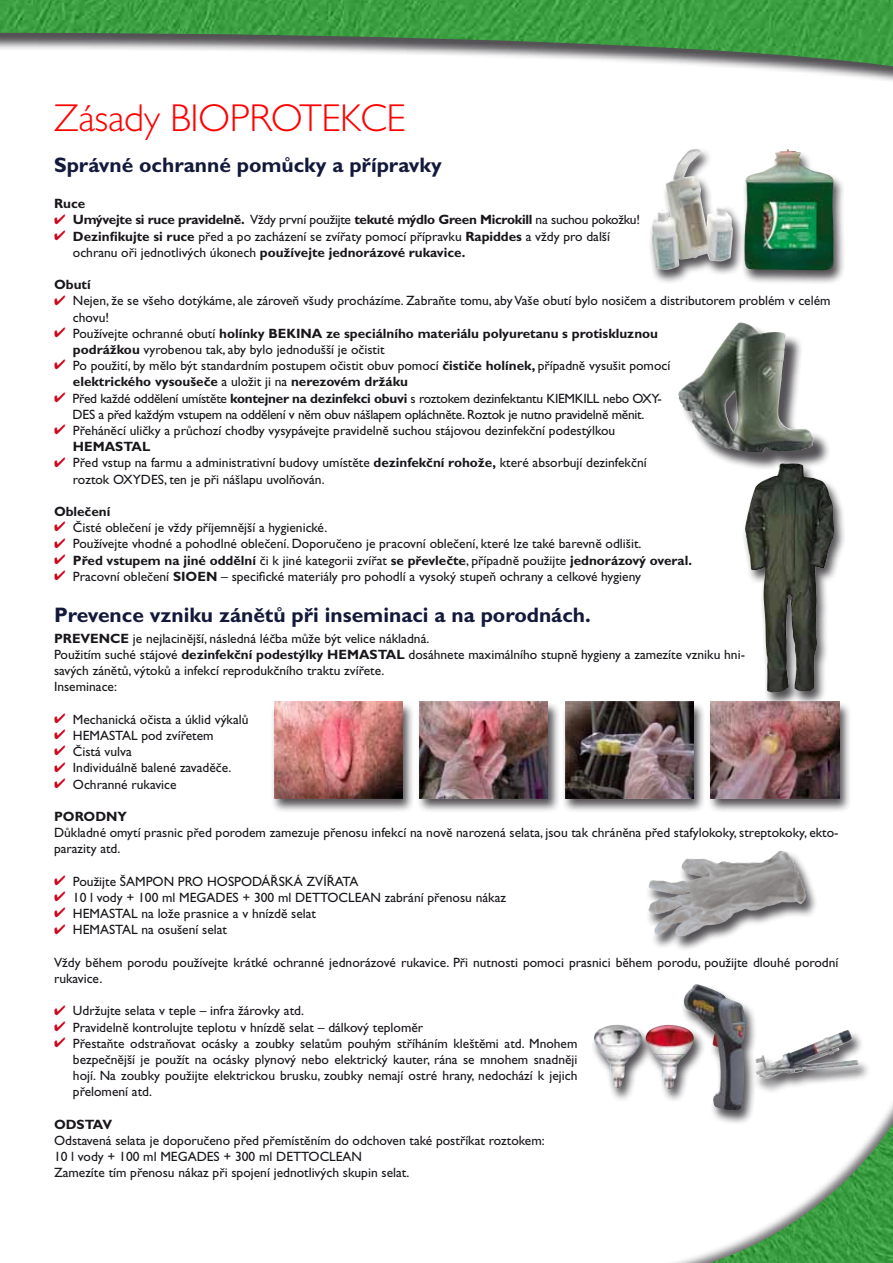
<style>
.page{position:relative;width:893px;height:1263px;background:#fff}
.page>*{position:absolute;margin:0;border:0;box-sizing:border-box;transform-origin:0 0}
.t1{font:300 39px "Gill Sans CE";letter-spacing:-.01em;color:#f00}
.t2{font:700 21px "Gill Sans CE";color:#13193a}
.t3{font:13.5px/16.2px "Gill Sans CE";color:#1a171c}
.t4{font:700 13.5px/16.2px "Gill Sans CE";color:#1a171c}
.t5{font:13.5px/16.2px "Gill Sans CE";letter-spacing:-.02em;color:#1a171c;text-align:center}
.t6{font:700 13.5px "Gill Sans CE";letter-spacing:-.02em;color:#1a171c}
.s1{color:#cd071e}
.s2{font-weight:400}
.s3{font-weight:700}
</style>
<div class="page">
<img style="left:0;top:0;width:893px;height:69px">
<svg style="left:673px;top:1103px;width:220px;height:160px"></svg>
<img style="left:710px;top:1124px;width:183px;height:139px">
<div style="left:270px;top:701px;width:145px;height:112px;background:#1a171c;opacity:.75"></div>
<img style="left:274px;top:702px;width:128px;height:96px">
<div style="left:590px;top:1024px;width:116px;height:79px;background:#1a171c;opacity:.75"></div>
<img style="left:646px;top:1026px;width:11px;height:22px">
<img style="left:654px;top:1054px;width:26px;height:34px">
<img style="left:599px;top:1025px;width:37px;height:4px">
<img style="left:594px;top:1029px;width:48px;height:59px">
<div style="left:680px;top:984px;width:77px;height:141px;background:#1a171c;opacity:.75"></div>
<img style="left:684px;top:984px;width:61px;height:126px">
<img style="left:731px;top:1001px;width:14px;height:31px">
<div style="left:752px;top:1029px;width:119px;height:65px;background:#1a171c;opacity:.75"></div>
<img style="left:755px;top:1030px;width:104px;height:49px">
<div style="left:561px;top:701px;width:145px;height:112px;background:#1a171c;opacity:.75"></div>
<img style="left:565px;top:702px;width:128px;height:96px">
<div style="left:416px;top:701px;width:145px;height:112px;background:#1a171c;opacity:.75"></div>
<img style="left:420px;top:702px;width:128px;height:96px">
<div style="left:707px;top:701px;width:145px;height:112px;background:#1a171c;opacity:.75"></div>
<img style="left:711px;top:702px;width:128px;height:96px">
<div style="left:740px;top:149px;width:106px;height:137px;background:#1a171c;opacity:.75"></div>
<img style="left:745px;top:149px;width:89px;height:121px">
<div style="left:741px;top:463px;width:105px;height:245px;background:#1a171c;opacity:.75"></div>
<img style="left:745px;top:471px;width:46px;height:221px">
<div style="left:681px;top:325px;width:151px;height:146px;background:#1a171c;opacity:.75"></div>
<img style="left:725px;top:322px;width:15px;height:18px">
<div style="left:648px;top:148px;width:97px;height:137px;background:#1a171c;opacity:.75"></div>
<img style="left:651px;top:148px;width:82px;height:122px">
<div style="left:645px;top:850px;width:173px;height:102px;background:#1a171c;opacity:.75"></div>
<img style="left:648px;top:850px;width:133px;height:88px">
<h1 class="t1" style="left:54px;top:96px;width:353px">Zásady BIOPROTEKCE</h1>
<h2 class="t2" style="left:54px;top:152px;width:389px">Správné ochranné pomůcky a přípravky</h2>
<p class="t4" style="left:54px;top:196px;width:33px">Ruce</p>
<p class="t6" style="left:54px;top:212px;width:588px"><span class="s1">✔</span> Umývejte si ruce pravidelně. <span class="s2">Vždy první použijte</span> tekuté mýdlo Green Microkill <span class="s2">na suchou pokožku!</span></p>
<p class="t3" style="left:73px;top:228px;width:539px;text-indent:-19px"><span class="s1">✔</span> <span class="s3">Dezinfikujte si ruce</span> před a po zacházení se zvířaty pomocí přípravku <span class="s3">Rapiddes</span> a vždy pro další ochranu oři jednotlivých úkonech <span class="s3">používejte jednorázové rukavice.</span></p>
<p class="t4" style="left:54px;top:277px;width:38px">Obutí</p>
<p class="t3" style="left:73px;top:293px;width:759px;text-indent:-19px"><span class="s1">✔</span> Nejen, že se všeho dotýkáme, ale zároveň všudy procházíme. Zabraňte tomu, aby Vaše obutí bylo nosičem a distributorem problém v celém chovu!</p>
<p class="t4" style="left:73px;top:325px;width:587px;text-indent:-19px"><span class="s1">✔</span> <span class="s2">Používejte ochranné obutí</span> holínky BEKINA ze speciálního materiálu polyuretanu s protiskluznou podrážkou <span class="s2">vyrobenou tak, aby bylo jednodušší je očistit</span></p>
<p class="t3" style="left:73px;top:358px;width:599px;text-indent:-19px"><span class="s1">✔</span> Po použití, by mělo být standardním postupem očistit obuv pomocí <span class="s3">čističe holínek,</span> případně vysušit pomocí <span class="s3">elektrického vysoušeče</span> a uložit ji na <span class="s3">nerezovém držáku</span></p>
<p class="t5" style="left:54px;top:390px;width:609px"><span class="s1">✔</span> Před každé oddělení umístěte <span class="s3">kontejner na dezinfekci obuvi</span> s roztokem dezinfektantu KIEMKILL nebo OXY-<br>DES a před každým vstupem na oddělení v něm obuv nášlapem opláchněte. Roztok je nutno pravidelně měnit.</p>
<p class="t3" style="left:73px;top:422px;width:544px;text-indent:-19px"><span class="s1">✔</span> Přeháněcí uličky a průchozí chodby vysypávejte pravidelně suchou stájovou dezinfekční podestýlkou<br><span class="s3">HEMASTAL</span></p>
<p class="t3" style="left:73px;top:455px;width:575px;text-indent:-19px"><span class="s1">✔</span> Před vstup na farmu a administrativní budovy umístěte <span class="s3">dezinfekční rohože,</span> které absorbují dezinfekční roztok OXYDES, ten je při nášlapu uvolňován.</p>
<p class="t4" style="left:54px;top:503px;width:58px">Oblečení</p>
<p class="t3" style="left:54px;top:520px;width:275px"><span class="s1">✔</span> Čisté oblečení je vždy příjemnější a hygienické.</p>
<p class="t3" style="left:54px;top:536px;width:589px"><span class="s1">✔</span> Používejte vhodné a pohodlné oblečení. Doporučeno je pracovní oblečení, které lze také barevně odlišit.</p>
<p class="t4" style="left:54px;top:552px;width:639px"><span class="s1">✔</span> Před vstupem na jiné oddělní <span class="s2">či k jiné kategorii zvířat</span> se převlečte<span class="s2">, případně použijte</span> jednorázový overal.</p>
<p class="t3" style="left:54px;top:568px;width:589px"><span class="s1">✔</span> Pracovní oblečení <span class="s3">SIOEN</span> – specifické materiály pro pohodlí a vysoký stupeň ochrany a celkové hygieny</p>
<h2 class="t2" style="left:54px;top:603px;width:538px">Prevence vzniku zánětů při inseminaci a na porodnách.</h2>
<p class="t3" style="left:54px;top:630px;width:692px"><span class="s3">PREVENCE</span> je nejlacinější, následná léčba může být velice nákladná.<br>Použitím suché stájové <span class="s3">dezinfekční podestýlky HEMASTAL</span> dosáhnete maximálního stupně hygieny a zamezíte vzniku hni&shy;savých zánětů, výtoků a infekcí reprodukčního traktu zvířete.<br>Inseminace:</p>
<p class="t3" style="left:54px;top:711px;width:196px"><span class="s1">✔</span> Mechanická očista a úklid výkalů</p>
<p class="t3" style="left:54px;top:727px;width:161px"><span class="s1">✔</span> HEMASTAL pod zvířetem</p>
<p class="t3" style="left:54px;top:743px;width:79px"><span class="s1">✔</span> Čistá vulva</p>
<p class="t3" style="left:54px;top:760px;width:179px"><span class="s1">✔</span> Individuálně balené zavaděče.</p>
<p class="t3" style="left:54px;top:776px;width:124px"><span class="s1">✔</span> Ochranné rukavice</p>
<p class="t4" style="left:54px;top:808px;width:75px">PORODNY</p>
<p class="t3" style="left:54px;top:824px;width:786px">Důkladné omytí prasnic před porodem zamezuje přenosu infekcí na nově narozená selata, jsou tak chráněna před stafylokoky, streptokoky, ekto&shy;parazity atd.</p>
<p class="t3" style="left:54px;top:873px;width:306px"><span class="s1">✔</span> Použijte ŠAMPON PRO HOSPODÁŘSKÁ ZVÍŘATA</p>
<p class="t3" style="left:54px;top:889px;width:454px"><span class="s1">✔</span> 10 l vody + 100 ml MEGADES + 300 ml DETTOCLEAN zabrání přenosu nákaz</p>
<p class="t3" style="left:54px;top:905px;width:264px"><span class="s1">✔</span> HEMASTAL na lože prasnice a v hnízdě selat</p>
<p class="t3" style="left:54px;top:922px;width:175px"><span class="s1">✔</span> HEMASTAL na osušení selat</p>
<p class="t3" style="left:54px;top:954px;width:786px">Vždy během porodu používejte krátké ochranné jednorázové rukavice. Při nutnosti pomoci prasnici během porodu, použijte dlouhé porodní rukavice.</p>
<p class="t3" style="left:54px;top:1003px;width:252px"><span class="s1">✔</span> Udržujte selata v teple – infra žárovky atd.</p>
<p class="t3" style="left:54px;top:1019px;width:371px"><span class="s1">✔</span> Pravidelně kontrolujte teplotu v hnízdě selat – dálkový teploměr</p>
<p class="t3" style="left:73px;top:1035px;width:506px;text-align:justify;text-indent:-19px"><span class="s1">✔</span> Přestaňte odstraňovat ocásky a zoubky selatům pouhým stříháním kleštěmi atd. Mnohem bezpečnější je použít na ocásky plynový nebo elektrický kauter, rána se mnohem snadněji hojí. Na zoubky použijte elektrickou brusku, zoubky nemají ostré hrany, nedochází k jejich přelomení atd.</p>
<p class="t4" style="left:54px;top:1116px;width:60px">ODSTAV</p>
<p class="t3" style="left:54px;top:1132px;width:492px">Odstavená selata je doporučeno před přemístěním do odchoven také postříkat roztokem:<br>10 l vody + 100 ml MEGADES + 300 ml DETTOCLEAN<br>Zamezíte tím přenosu nákaz při spojení jednotlivých skupin selat.</p>
</div>
